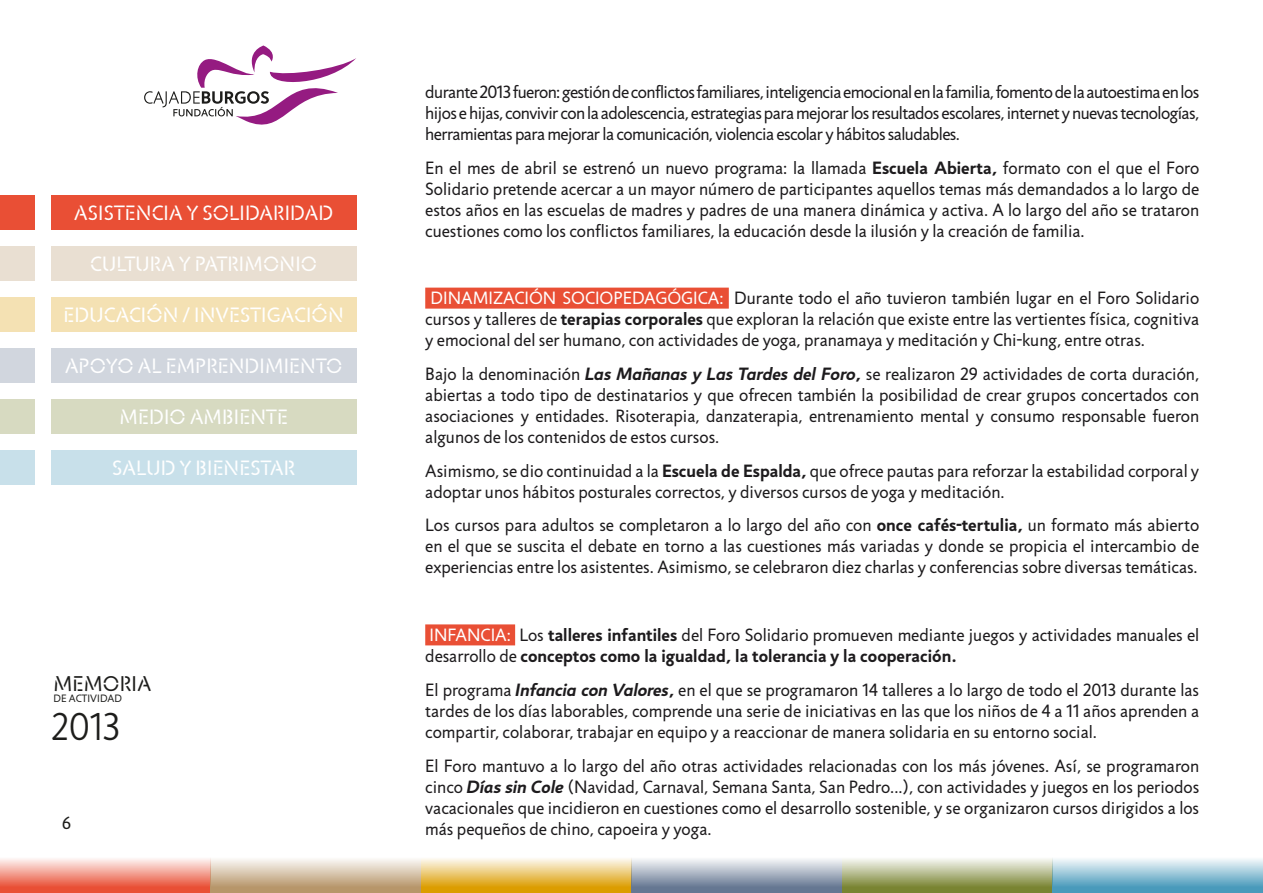
<style>
.page{position:relative;width:1263px;height:893px;background:#fff}
.page>*{position:absolute;margin:0;border:0;box-sizing:border-box;transform-origin:0 0}
.t1{font:300 39.3px "Jigsaw";color:#1d1d1b}
.t2{font:21.6px "Jigsaw Stencil";letter-spacing:.01em;color:#1d1d1b}
.t3{font:21px "Jigsaw Stencil";letter-spacing:.01em;color:#fff}
.t4{font:18px/21px "Jigsaw";color:#1d1b1d;text-align:justify}
.t5{font:18px "Jigsaw";color:#1d1d1b}
.t6{font:10.8px "Jigsaw";letter-spacing:.01em;color:#1d1d1b}
.s1{font-weight:700}
.s2{color:#fff}
.s3{font-weight:700;font-style:italic}
.s4{font-family:"Jigsaw Bold Cursive"}
</style>
<div class="page">
<svg style="left:144px;top:46px;width:212px;height:79px"></svg>
<svg style="left:0;top:859px;width:210px;height:34px"></svg>
<div style="left:210px;top:857px;width:211px;height:36px;background:linear-gradient(to bottom,#fcfbf9,#b08c5c)"></div>
<div style="left:421px;top:857px;width:210px;height:36px;background:linear-gradient(to bottom,#fdfbf6,#d99400)"></div>
<svg style="left:631px;top:858px;width:211px;height:35px"></svg>
<svg style="left:842px;top:859px;width:210px;height:34px"></svg>
<svg style="left:1052px;top:858px;width:211px;height:35px"></svg>
<div style="left:51px;top:196px;width:305px;height:34px;background:#e94f35"></div>
<div style="left:51px;top:247px;width:305px;height:34px;background:#e9dfd2"></div>
<div style="left:51px;top:298px;width:305px;height:34px;background:#f4e1b3"></div>
<div style="left:51px;top:349px;width:305px;height:34px;background:#d1d6de"></div>
<div style="left:51px;top:400px;width:305px;height:34px;background:#d7dac1"></div>
<div style="left:51px;top:451px;width:305px;height:34px;background:#c8e0ea"></div>
<div style="left:0;top:196px;width:34px;height:34px;background:#e94f35"></div>
<div style="left:0;top:247px;width:34px;height:34px;background:#e9dfd2"></div>
<div style="left:0;top:298px;width:34px;height:34px;background:#f4e1b3"></div>
<div style="left:0;top:349px;width:34px;height:34px;background:#d1d6de"></div>
<div style="left:0;top:400px;width:34px;height:34px;background:#d7dac1"></div>
<div style="left:0;top:451px;width:34px;height:34px;background:#c8e0ea"></div>
<div style="left:425px;top:288px;width:304px;height:21px;background:#e94f35"></div>
<div style="left:425px;top:624px;width:90px;height:21px;background:#e94f35"></div>
<p class="t3" style="left:74px;top:201px;width:260px">ASISTENCIA Y SOLIDARIDAD</p>
<p class="t3" style="left:90px;top:252px;width:228px">CULTURA Y PATRIMONIO</p>
<p class="t3" style="left:64px;top:303px;width:282px">EDUCACIÓN / INVESTIGACIÓN</p>
<p class="t3" style="left:65px;top:354px;width:279px">APOYO AL EMPRENDIMIENTO</p>
<p class="t3" style="left:120px;top:405px;width:170px">MEDIO AMBIENTE</p>
<p class="t3" style="left:112px;top:456px;width:184px">SALUD Y BIENESTAR</p>
<p class="t2" style="left:54px;top:672px;width:99px">MEMORIA</p>
<p class="t6" style="left:54px;top:692px;width:70px">DE ACTIVIDAD</p>
<h1 class="t1" style="left:51px;top:704px;width:71px">2013</h1>
<p class="t5" style="left:62px;top:813px;width:10px">6</p>
<p class="t4" style="left:425px;top:81px;width:775px">durante 2013 fueron: gestión de conflictos familiares, inteligencia emocional en la familia, fomento de la autoestima en los hijos e hijas, convivir con la adolescencia, estrategias para mejorar los resultados escolares, internet y nuevas tecnologías, herramientas para mejorar la comunicación, violencia escolar y hábitos saludables.</p>
<p class="t4" style="left:425px;top:157px;width:775px">En el mes de abril se estrenó un nuevo programa: la llamada <span class="s1">Escuela Abierta,</span> formato con el que el Foro Solidario pretende acercar a un mayor número de participantes aquellos temas más demandados a lo largo de estos años en las escuelas de madres y padres de una manera dinámica y activa. A lo largo del año se trataron cuestiones como los conflictos familiares, la educación desde la ilusión y la creación de familia.</p>
<p class="t4" style="left:425px;top:288px;width:775px"><span class="s2">DINAMIZACIÓN SOCIOPEDAGÓGICA:</span> Durante todo el año tuvieron también lugar en el Foro Solidario cursos y talleres de <span class="s1">terapias corporales</span> que exploran la relación que existe entre las vertientes física, cognitiva y emocional del ser humano, con actividades de yoga, pranamaya y meditación y Chi-kung, entre otras.</p>
<p class="t4" style="left:425px;top:363px;width:775px">Bajo la denominación <span class="s3">Las Mañanas y Las Tardes del Foro,</span> se realizaron 29 actividades de corta duración, abiertas a todo tipo de destinatarios y que ofrecen también la posibilidad de crear grupos concertados con asociaciones y entidades. Risoterapia, danzaterapia, entrenamiento mental y consumo responsable fueron algunos de los contenidos de estos cursos.</p>
<p class="t4" style="left:425px;top:460px;width:775px">Asimismo, se dio continuidad a la <span class="s1">Escuela de Espalda,</span> que ofrece pautas para reforzar la estabilidad corporal y adoptar unos hábitos posturales correctos, y diversos cursos de yoga y meditación.</p>
<p class="t4" style="left:425px;top:515px;width:775px">Los cursos para adultos se completaron a lo largo del año con <span class="s1">once cafés-tertulia,</span> un formato más abierto en el que se suscita el debate en torno a las cuestiones más variadas y donde se propicia el intercambio de experiencias entre los asistentes. Asimismo, se celebraron diez charlas y conferencias sobre diversas temáticas.</p>
<p class="t4" style="left:425px;top:624px;width:775px"><span class="s2">INFANCIA:</span> Los <span class="s1">talleres infantiles</span> del Foro Solidario promueven mediante juegos y actividades manuales el desarrollo de <span class="s1">conceptos como la igualdad, la tolerancia y la cooperación.</span></p>
<p class="t4" style="left:425px;top:679px;width:775px">El programa <span class="s3">Infancia con Valores,</span> en el que se programaron 14 talleres a lo largo de todo el 2013 durante las tardes de los días laborables, comprende una serie de iniciativas en las que los niños de 4 a 11 años aprenden a compartir, colaborar, trabajar en equipo y a reaccionar de manera solidaria en su entorno social.</p>
<p class="t4" style="left:425px;top:755px;width:775px">El Foro mantuvo a lo largo del año otras actividades relacionadas con los más jóvenes. Así, se programaron cinco <span class="s4">Días sin Cole</span> (Navidad, Carnaval, Semana Santa, San Pedro...), con actividades y juegos en los periodos vacacionales que incidieron en cuestiones como el desarrollo sostenible, y se organizaron cursos dirigidos a los más pequeños de chino, capoeira y yoga.</p>
</div>
